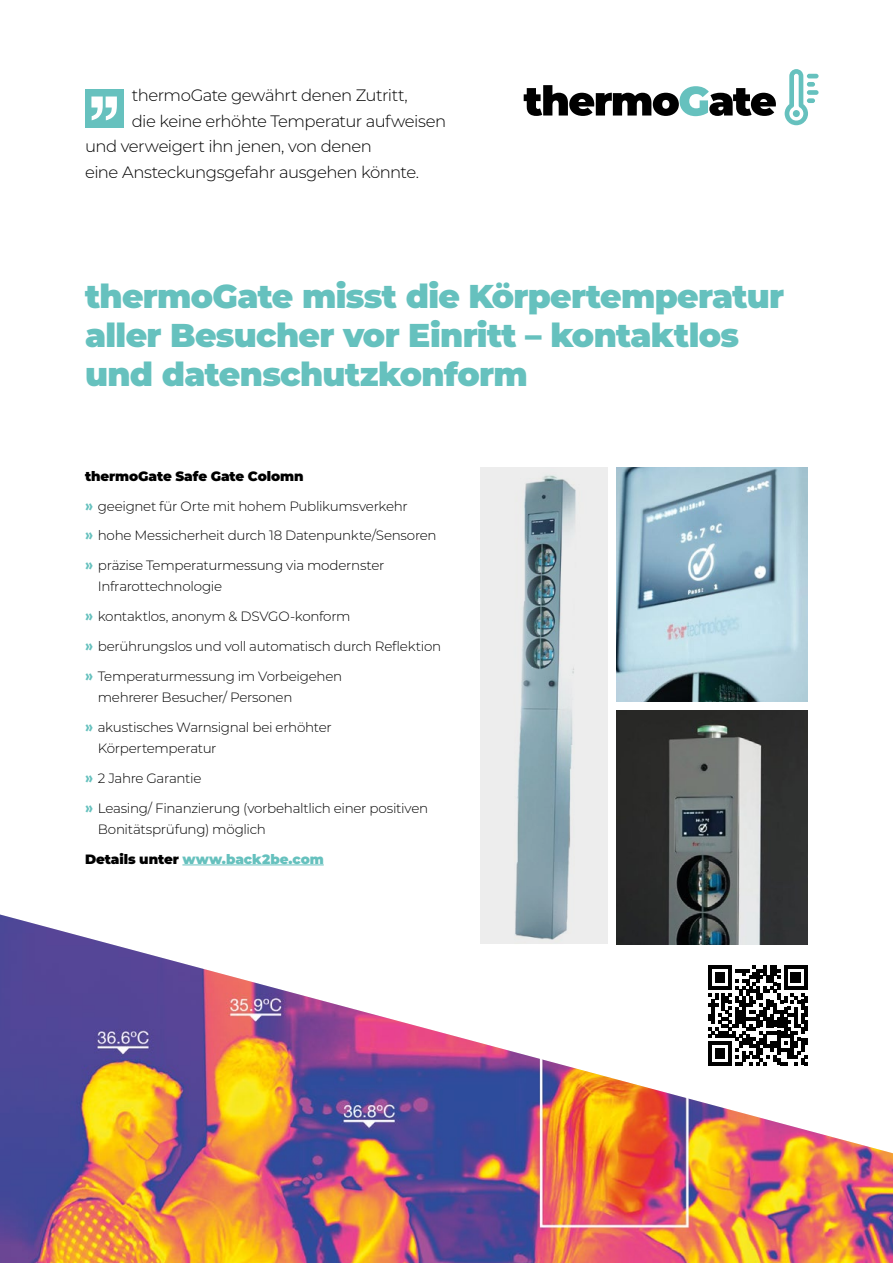
<style>
.page{position:relative;width:893px;height:1263px;background:#fff}
.page>*{position:absolute;margin:0;border:0;box-sizing:border-box;transform-origin:0 0}
.t1{font:900 33px/39px "Montserrat";letter-spacing:-.02em;color:#66c1be}
.t2{font:300 16.5px "Montserrat";letter-spacing:-.03em;color:#000}
.t3{font:300 13.5px/21.3px "Montserrat";letter-spacing:-.02em;color:#000}
.t4{font:900 13.5px "Montserrat";letter-spacing:-.005em;color:#66c1be}
.t5{font:900 13.5px "Montserrat";letter-spacing:-.005em;color:#000}
.s1{font-family:"Eurostile LTCE";font-weight:700;font-size:15px;color:#66c1be}
.s2{color:#000}
</style>
<div class="page">
<svg style="left:524px;top:85px;width:252px;height:31px"></svg>
<div style="left:807px;top:98px;width:8px;height:5px;background:#66c1be;border-radius:2px"></div>
<div style="left:807px;top:90px;width:12px;height:5px;background:#66c1be;border-radius:2px"></div>
<div style="left:807px;top:82px;width:8px;height:5px;background:#66c1be;border-radius:2px"></div>
<hr style="left:807px;top:74px;width:12px;height:4px;background:#66c1be;border-radius:2px">
<svg style="left:785px;top:69px;width:23px;height:56px"></svg>
<hr style="left:182px;top:864px;width:142px;height:1px;background:#66c1be">
<div style="left:85px;top:89px;width:38px;height:39px;background:#66c1be"></div>
<svg style="left:91px;top:97px;width:26px;height:23px"></svg>
<img style="left:0;top:914px;width:893px;height:349px">
<img style="left:617px;top:468px;width:191px;height:234px">
<img style="left:617px;top:710px;width:191px;height:234px">
<img style="left:480px;top:468px;width:128px;height:476px">
<svg style="left:708px;top:965px;width:100px;height:100px"></svg>
<p class="t2" style="left:132px;top:84px;width:278px">thermoGate gewährt denen Zutritt,</p>
<p class="t2" style="left:132px;top:109px;width:316px">die keine erhöhte Temperatur aufweisen</p>
<p class="t2" style="left:85px;top:135px;width:288px">und verweigert ihn jenen, von denen</p>
<p class="t2" style="left:85px;top:160px;width:335px">eine Ansteckungsgefahr ausgehen könnte.</p>
<h1 class="t1" style="left:85px;top:275px;width:701px">thermoGate misst die Körpertemperatur aller Besucher vor Einritt – kontaktlos und datenschutzkonform</h1>
<p class="t5" style="left:85px;top:466px;width:220px">thermoGate Safe Gate Colomn</p>
<p class="t3" style="left:85px;top:495px;width:324px"><span class="s1">»</span> geeignet für Orte mit hohem Publikumsverkehr</p>
<p class="t3" style="left:85px;top:524px;width:353px"><span class="s1">»</span> hohe Messicherheit durch 18 Datenpunkte/Sensoren</p>
<p class="t3" style="left:98px;top:554px;width:288px;text-indent:-13px"><span class="s1">»</span> präzise Temperaturmessung via modernster<br>Infrarottechnologie</p>
<p class="t3" style="left:85px;top:605px;width:267px"><span class="s1">»</span> kontaktlos, anonym &amp; DSVGO-konform</p>
<p class="t3" style="left:85px;top:635px;width:358px"><span class="s1">»</span> berührungslos und voll automatisch durch Reflektion</p>
<p class="t3" style="left:98px;top:665px;width:246px;text-indent:-13px"><span class="s1">»</span> Temperaturmessung im Vorbeigehen mehrerer Besucher/ Personen</p>
<p class="t3" style="left:98px;top:716px;width:235px;text-indent:-13px"><span class="s1">»</span> akustisches Warnsignal bei erhöhter<br>Körpertemperatur</p>
<p class="t3" style="left:85px;top:767px;width:118px"><span class="s1">»</span> 2 Jahre Garantie</p>
<p class="t3" style="left:98px;top:797px;width:332px;text-indent:-13px"><span class="s1">»</span> Leasing/ Finanzierung (vorbehaltlich einer positiven<br>Bonitätsprüfung) möglich</p>
<p class="t4" style="left:85px;top:849px;width:240px"><span class="s2">Details unter</span> www.back2be.com</p>
</div>
